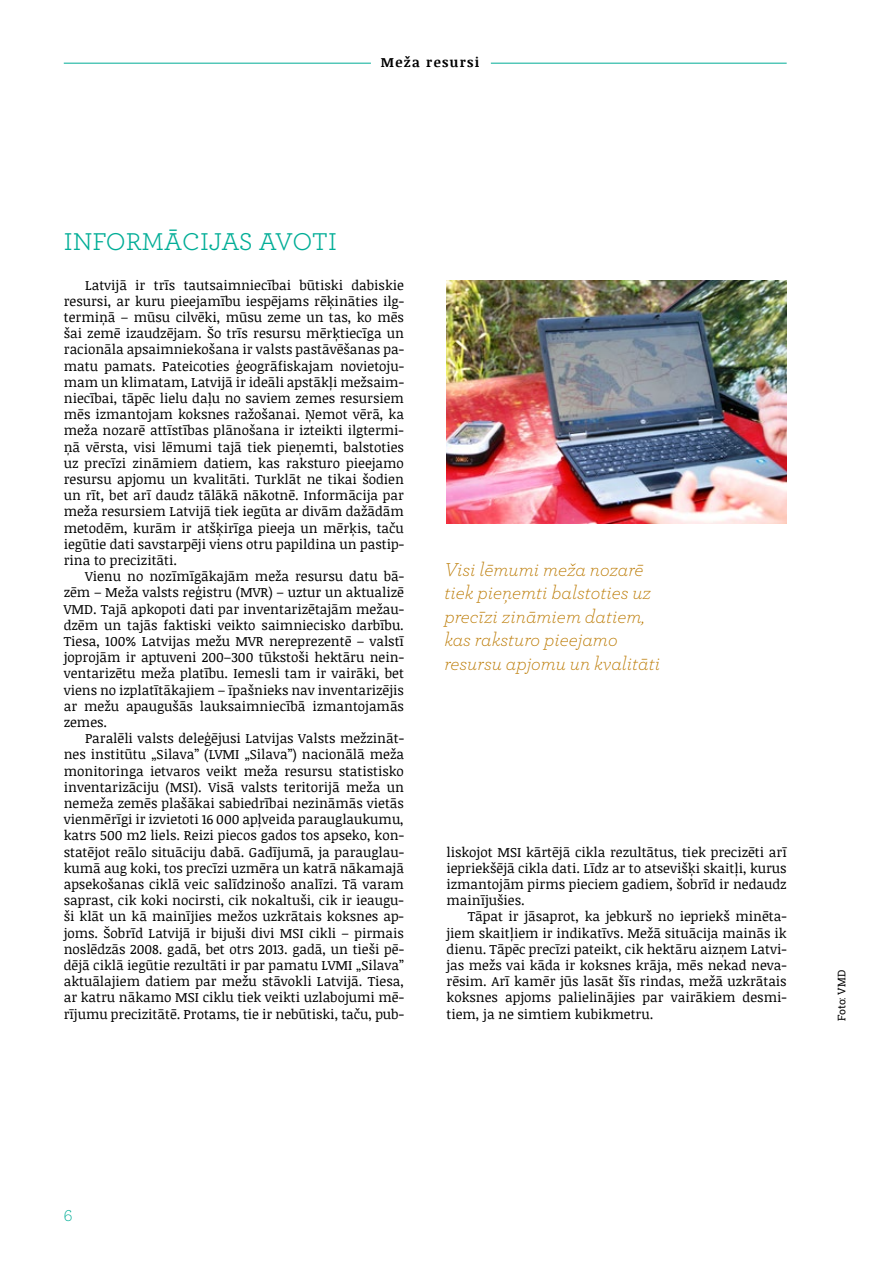
<style>
.page{position:relative;width:893px;height:1263px;background:#fff}
.page>*{position:absolute;margin:0;border:0;box-sizing:border-box;transform-origin:0 0}
.t1{font:25.5px "Archer Pro";color:#00ad96}
.t2{font:italic 300 19.5px/23.4px "Archer Pro";color:#bb7900}
.t3{font:300 16.5px "Archer Pro";color:#00ad96}
.t4{font:13.5px/16.2px "Noticia Text";color:#000;text-align:justify}
.t5{font:700 13.5px "Noticia Text";letter-spacing:.1em;color:#000}
.t6{font:10.5px "Roboto Slab";color:#000}
</style>
<div class="page">
<hr style="left:64px;top:63px;width:723px;height:1px;background:#00ad96">
<div style="left:371px;top:53px;width:120px;height:18px;background:#fff"></div>
<img style="left:446px;top:280px;width:341px;height:243px">
<p class="t5" style="left:381px;top:52px;width:100px">Meža resursi</p>
<h1 class="t1" style="left:64px;top:224px;width:275px">INFORMĀCIJAS AVOTI</h1>
<p class="t4" style="left:64px;top:276px;width:342px;text-indent:21px">Latvijā ir trīs tautsaimniecībai būtiski dabiskie resursi, ar kuru pieejamību iespējams rēķināties ilg&shy;termiņā – mūsu cilvēki, mūsu zeme un tas, ko mēs šai zemē izaudzējam. Šo trīs resursu mērķtiecīga un racionāla apsaimniekošana ir valsts pastāvēšanas pa&shy;matu pamats. Pateicoties ģeogrāfiskajam novietoju&shy;mam un klimatam, Latvijā ir ideāli apstākļi mežsaim&shy;niecībai, tāpēc lielu daļu no saviem zemes resursiem mēs izmantojam koksnes ražošanai. Ņemot vērā, ka meža nozarē attīstības plānošana ir izteikti ilgtermi&shy;ņā vērsta, visi lēmumi tajā tiek pieņemti, balstoties uz precīzi zināmiem datiem, kas raksturo pieejamo resursu apjomu un kvalitāti. Turklāt ne tikai šodien un rīt, bet arī daudz tālākā nākotnē. Informācija par meža resursiem Latvijā tiek iegūta ar divām dažādām metodēm, kurām ir atšķirīga pieeja un mērķis, taču iegūtie dati savstarpēji viens otru papildina un pastip&shy;rina to precizitāti.</p>
<p class="t4" style="left:64px;top:568px;width:342px;text-indent:21px">Vienu no nozīmīgākajām meža resursu datu bā&shy;zēm – Meža valsts reģistru (MVR) – uztur un aktualizē VMD. Tajā apkopoti dati par inventarizētajām mežau&shy;dzēm un tajās faktiski veikto saimniecisko darbību.<br>Tiesa, 100% Latvijas mežu MVR nereprezentē – valstī joprojām ir aptuveni 200–300 tūkstoši hektāru nein&shy;ventarizētu meža platību. Iemesli tam ir vairāki, bet viens no izplatītākajiem – īpašnieks nav inventarizējis ar mežu apaugušās lauksaimniecībā izmantojamās zemes.</p>
<p class="t4" style="left:64px;top:730px;width:342px;text-indent:21px">Paralēli valsts deleģējusi Latvijas Valsts mežzināt&shy;nes institūtu „Silava” (LVMI „Silava”) nacionālā meža monitoringa ietvaros veikt meža resursu statistisko inventarizāciju (MSI). Visā valsts teritorijā meža un nemeža zemēs plašākai sabiedrībai nezināmās vietās vienmērīgi ir izvietoti 16 000 apļveida parauglaukumu, katrs 500 m2 liels. Reizi piecos gados tos apseko, kon&shy;statējot reālo situāciju dabā. Gadījumā, ja parauglau&shy;kumā aug koki, tos precīzi uzmēra un katrā nākamajā apsekošanas ciklā veic salīdzinošo analīzi. Tā varam saprast, cik koki nocirsti, cik nokaltuši, cik ir ieaugu&shy;ši klāt un kā mainījies mežos uzkrātais koksnes ap&shy;joms. Šobrīd Latvijā ir bijuši divi MSI cikli – pirmais noslēdzās 2008. gadā, bet otrs 2013. gadā, un tieši pē&shy;dējā ciklā iegūtie rezultāti ir par pamatu LVMI „Silava” aktuālajiem datiem par mežu stāvokli Latvijā. Tiesa, ar katru nākamo MSI ciklu tiek veikti uzlabojumi mē&shy;rījumu precizitātē. Protams, tie ir nebūtiski, taču, pub-</p>
<h2 class="t2" style="left:444px;top:557px;width:217px">Visi lēmumi meža nozarē tiek pieņemti balstoties uz precīzi zināmiem datiem, kas raksturo pieejamo resursu apjomu un kvalitāti</h2>
<p class="t4" style="left:446px;top:843px;width:342px">liskojot MSI kārtējā cikla rezultātus, tiek precizēti arī iepriekšējā cikla dati. Līdz ar to atsevišķi skaitļi, kurus izmantojām pirms pieciem gadiem, šobrīd ir nedaudz mainījušies.</p>
<p class="t4" style="left:446px;top:908px;width:342px;text-indent:21px">Tāpat ir jāsaprot, ka jebkurš no iepriekš minēta&shy;jiem skaitļiem ir indikatīvs. Mežā situācija mainās ik dienu. Tāpēc precīzi pateikt, cik hektāru aizņem Latvi&shy;jas mežs vai kāda ir koksnes krāja, mēs nekad neva&shy;rēsim. Arī kamēr jūs lasāt šīs rindas, mežā uzkrātais koksnes apjoms palielinājies par vairākiem desmi&shy;tiem, ja ne simtiem kubikmetru.</p>
<p class="t6" style="left:834px;top:1021px;width:53px;rotate:-90deg">Foto: VMD</p>
<p class="t3" style="left:64px;top:1204px;width:10px">6</p>
</div>
